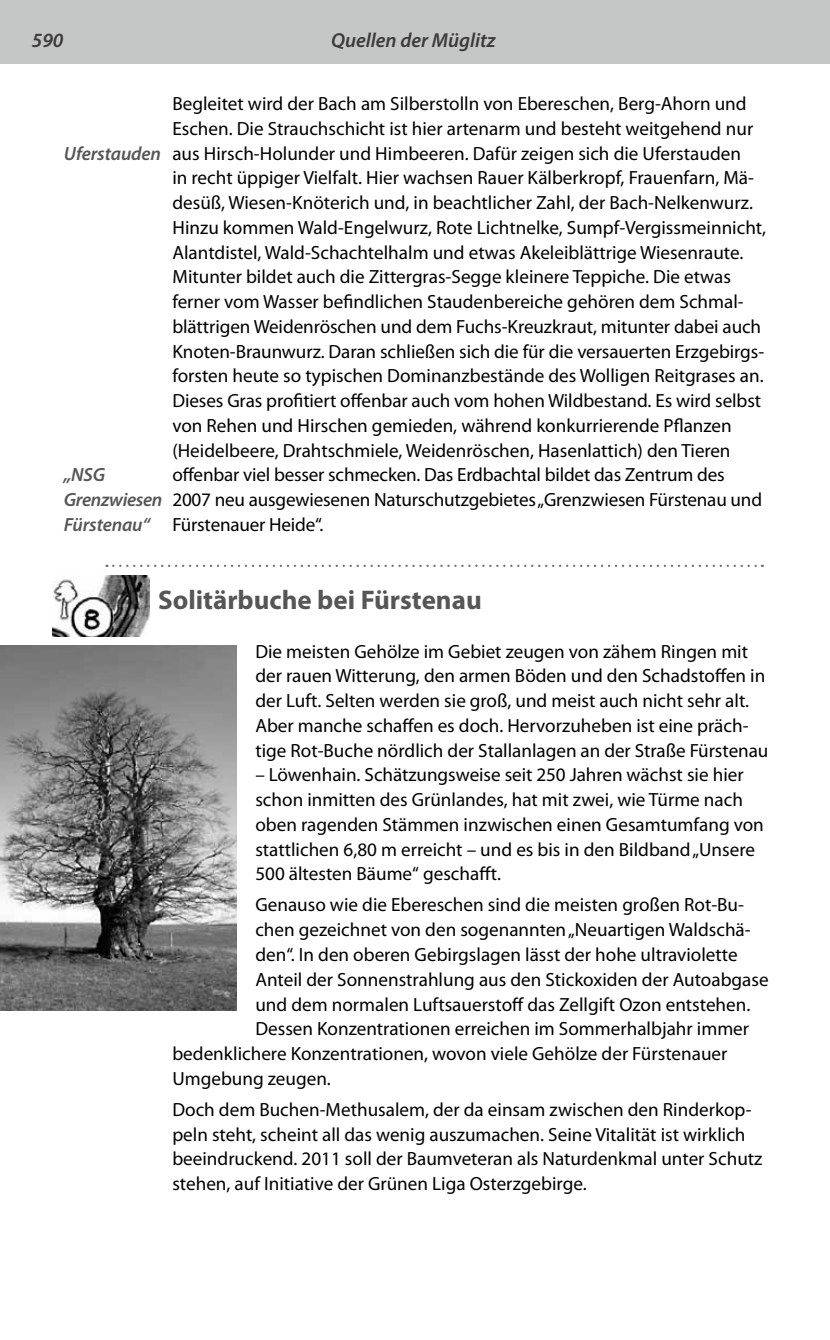
<style>
.page{position:relative;width:830px;height:1340px;background:#fff}
.page>*{position:absolute;margin:0;border:0;box-sizing:border-box;transform-origin:0 0}
.t1{font:700 27px "Myriad Pro";color:#565656}
.t2{font:italic 600 20.25px "Myriad Pro";color:#3b3b3a}
.t3{font:19.12px/24.8px "Myriad Pro";color:#000}
.t4{font:italic 600 19.12px/24.8px "Myriad Pro";letter-spacing:-.01em;color:#565656}
</style>
<div class="page">
<div style="left:0;top:0;width:829px;height:64px;background:#c5c6c6"></div>
<img style="left:53px;top:576px;width:96px;height:60px">
<svg style="left:113px;top:564px;width:649px;height:3px"></svg>
<img style="left:0;top:645px;width:236px;height:365px">
<p class="t2" style="left:32px;top:27px;width:33px">590</p>
<p class="t2" style="left:331px;top:27px;width:166px">Quellen der Müglitz</p>
<p class="t4" style="left:64px;top:140px;width:99px">Uferstauden</p>
<p class="t4" style="left:64px;top:462px;width:100px">„NSG<br>Grenzwiesen<br>Fürstenau“</p>
<p class="t3" style="left:172px;top:91px;width:595px">Begleitet wird der Bach am Silberstolln von Ebereschen, Berg-Ahorn und Eschen. Die Strauchschicht ist hier artenarm und besteht weitgehend nur aus Hirsch-Holunder und Himbeeren. Dafür zeigen sich die Uferstauden<br>in recht üppiger Vielfalt. Hier wachsen Rauer Kälberkropf, Frauenfarn, Mä&shy;desüß, Wiesen-Knöterich und, in beachtlicher Zahl, der Bach-Nelkenwurz.<br>Hinzu kommen Wald-Engelwurz, Rote Lichtnelke, Sumpf-Vergissmeinnicht, Alantdistel, Wald-Schachtelhalm und etwas Akeleiblättrige Wiesenraute.<br>Mitunter bildet auch die Zittergras-Segge kleinere Teppiche. Die etwas ferner vom Wasser befindlichen Staudenbereiche gehören dem Schmal&shy;blättrigen Weidenröschen und dem Fuchs-Kreuzkraut, mitunter dabei auch Knoten-Braunwurz. Daran schließen sich die für die versauerten Erzgebirgs&shy;forsten heute so typischen Dominanzbestände des Wolligen Reitgrases an.<br>Dieses Gras profitiert offenbar auch vom hohen Wildbestand. Es wird selbst von Rehen und Hirschen gemieden, während konkurrierende Pflanzen (Heidelbeere, Drahtschmiele, Weidenröschen, Hasenlattich) den Tieren offenbar viel besser schmecken. Das Erdbachtal bildet das Zentrum des 2007 neu ausgewiesenen Naturschutzgebietes „Grenzwiesen Fürstenau und Fürstenauer Heide“.</p>
<h1 class="t1" style="left:158px;top:582px;width:325px">Solitärbuche bei Fürstenau</h1>
<p class="t3" style="left:255px;top:638px;width:514px">Die meisten Gehölze im Gebiet zeugen von zähem Ringen mit der rauen Witterung, den armen Böden und den Schadstoffen in der Luft. Selten werden sie groß, und meist auch nicht sehr alt.<br>Aber manche schaffen es doch. Hervorzuheben ist eine präch&shy;tige Rot-Buche nördlich der Stallanlagen an der Straße Fürstenau</p>
<p class="t3" style="left:255px;top:762px;width:510px">– Löwenhain. Schätzungsweise seit 250 Jahren wächst sie hier schon inmitten des Grünlandes, hat mit zwei, wie Türme nach oben ragenden Stämmen inzwischen einen Gesamtumfang von stattlichen 6,80 m erreicht – und es bis in den Bildband „Unsere 500 ältesten Bäume“ geschafft.</p>
<p class="t3" style="left:255px;top:892px;width:490px">Genauso wie die Ebereschen sind die meisten großen Rot-Bu-</p>
<p class="t3" style="left:255px;top:917px;width:496px">chen gezeichnet von den sogenannten „Neuartigen Waldschä-</p>
<p class="t3" style="left:255px;top:941px;width:483px">den“. In den oberen Gebirgslagen lässt der hohe ultraviolette</p>
<p class="t3" style="left:255px;top:966px;width:514px">Anteil der Sonnenstrahlung aus den Stickoxiden der Autoabgase</p>
<p class="t3" style="left:255px;top:991px;width:496px">und dem normalen Luftsauerstoff das Zellgift Ozon entstehen.</p>
<p class="t3" style="left:255px;top:1016px;width:495px">Dessen Konzentrationen erreichen im Sommerhalbjahr immer</p>
<p class="t3" style="left:172px;top:1040px;width:556px">bedenklichere Konzentrationen, wovon viele Gehölze der Fürstenauer</p>
<p class="t3" style="left:172px;top:1065px;width:160px">Umgebung zeugen.</p>
<p class="t3" style="left:172px;top:1096px;width:591px">Doch dem Buchen-Methusalem, der da einsam zwischen den Rinderkop&shy;peln steht, scheint all das wenig auszumachen. Seine Vitalität ist wirklich beeindruckend. 2011 soll der Baumveteran als Naturdenkmal unter Schutz stehen, auf Initiative der Grünen Liga Osterzgebirge.</p>
</div>
